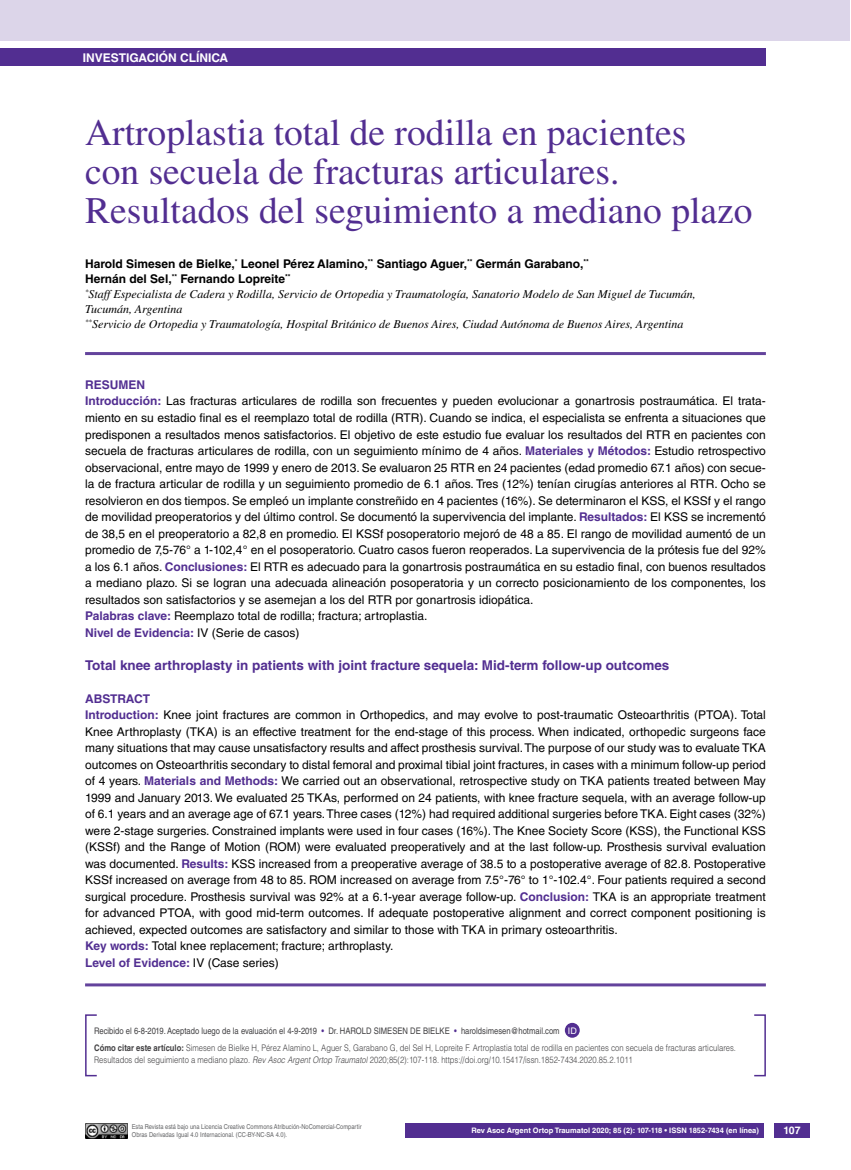
<style>
.page{position:relative;width:851px;height:1170px;background:#fff}
.page>*{position:absolute;margin:0;border:0;box-sizing:border-box;transform-origin:0 0}
.t1{font:37.5px/39px "Times LT Std";color:#522e91}
.t2{font:700 13.5px "Helvetica LT Std";color:#522e91}
.t3{font:12px/16.5px "Helvetica LT Std";color:#000}
.t4{font:italic 12px/15px "Times LT Std";color:#000}
.t5{font:700 12px/15px "Helvetica LT Std";color:#000}
.t6{font:700 12px "Helvetica LT Std";color:#fff}
.t7{font:700 10.5px "Helvetica LT Std";color:#fff}
.t8{font:300 9px/16.2px "Helvetica LT Std";color:#414042;scale:.85 1}
.t9{font:9px "Helvetica LT Std";color:#414042;scale:.85 1}
.t10{font:9px "Helvetica LT Std";color:#fff}
.t11{font:700 7.5px "Helvetica LT Std";color:#fff}
.t12{font:6.75px/7.5px "Helvetica LT Std";color:#636466;scale:.85 1}
.s1{font-weight:700;color:#522e91}
.s2{color:#522e91}
.s3{font-weight:400}
.s4{font-weight:700}
.s5{font-style:italic}
</style>
<div class="page">
<div style="left:774px;top:1123px;width:35px;height:14px;background:#522e91"></div>
<div style="left:0;top:49px;width:765px;height:17px;background:#522e91"></div>
<hr style="left:85px;top:352px;width:680px;height:3px;background:#63439c">
<img style="left:85px;top:1123px;width:42px;height:14px">
<div style="left:0;top:0;width:849px;height:41px;background:#dcd5e9"></div>
<div style="left:405px;top:1123px;width:359px;height:14px;background:#522e91"></div>
<div style="left:85px;top:1014px;width:12px;height:62px;border:2px solid #522e91"></div>
<div style="left:564px;top:1022px;width:15px;height:15px;background:#522e91;border-radius:50%"></div>
<hr style="left:85px;top:983px;width:680px;height:3px;background:#63439c">
<p class="t6" style="left:83px;top:50px;width:147px">INVESTIGACIÓN CLÍNICA</p>
<h1 class="t1" style="left:85px;top:112px;width:669px">Artroplastia total de rodilla en pacientes<br>con secuela de fracturas articulares.<br>Resultados del seguimiento a mediano plazo</h1>
<p class="t5" style="left:85px;top:256px;width:505px">Harold Simesen de Bielke,<sup>*</sup> Leonel Pérez Alamino,<sup>**</sup> Santiago Aguer,<sup>**</sup> Germán Garabano,<sup>**<br></sup>Hernán del Sel,<sup>**</sup> Fernando Lopreite<sup>**</sup></p>
<p class="t4" style="left:85px;top:286px;width:612px"><sup>*</sup>Staff Especialista de Cadera y Rodilla, Servicio de Ortopedia y Traumatología, Sanatorio Modelo de San Miguel de Tucumán,<br>Tucumán, Argentina<br><sup>**</sup>Servicio de Ortopedia y Traumatología, Hospital Británico de Buenos Aires, Ciudad Autónoma de Buenos Aires, Argentina</p>
<p class="t3" style="left:85px;top:376px;width:682px"><span class="s1">Resumen<br>Introducción:</span> Las fracturas articulares de rodilla son frecuentes y pueden evolucionar a gonartrosis postraumática. El trata&shy;miento en su estadio final es el reemplazo total de rodilla (RTR). Cuando se indica, el especialista se enfrenta a situaciones que predisponen a resultados menos satisfactorios. El objetivo de este estudio fue evaluar los resultados del RTR en pacientes con secuela de fracturas articulares de rodilla, con un seguimiento mínimo de 4 años. <span class="s1">Materiales y Métodos:</span> Estudio retrospectivo observacional, entre mayo de 1999 y enero de 2013. Se evaluaron 25 RTR en 24 pacientes (edad promedio 67.1 años) con secue&shy;la de fractura articular de rodilla y un seguimiento promedio de 6.1 años. Tres (12%) tenían cirugías anteriores al RTR. Ocho se resolvieron en dos tiempos. Se empleó un implante constreñido en 4 pacientes (16%). Se determinaron el KSS, el KSSf y el rango de movilidad preoperatorios y del último control. Se documentó la supervivencia del implante. <span class="s1">Resultados:</span> El KSS se incrementó de 38,5 en el preoperatorio a 82,8 en promedio. El KSSf posoperatorio mejoró de 48 a 85. El rango de movilidad aumentó de un promedio de 7,5-76° a 1-102,4° en el posoperatorio. Cuatro casos fueron reoperados. La supervivencia de la prótesis fue del 92% a los 6.1 años. <span class="s1">Conclusiones:</span> El RTR es adecuado para la gonartrosis postraumática en su estadio final, con buenos resultados a mediano plazo. Si se logran una adecuada alineación posoperatoria y un correcto posicionamiento de los componentes, los resultados son satisfactorios y se asemejan a los del RTR por gonartrosis idiopática.<br><span class="s1">Palabras clave:</span> Reemplazo total de rodilla; fractura; artroplastia.<br><span class="s1">Nivel de Evidencia:</span> IV (Serie de casos)</p>
<p class="t2" style="left:85px;top:656px;width:585px">Total knee arthroplasty in patients with joint fracture sequela: Mid-term follow-up outcomes</p>
<p class="t3" style="left:85px;top:690px;width:682px"><span class="s1">Abstract<br>Introduction:</span> Knee joint fractures are common in Orthopedics, and may evolve to post-traumatic Osteoarthritis (PTOA). Total Knee Arthroplasty (TKA) is an effective treatment for the end-stage of this process. When indicated, orthopedic surgeons face many situations that may cause unsatisfactory results and affect prosthesis survival. The purpose of our study was to evaluate TKA outcomes on Osteoarthritis secondary to distal femoral and proximal tibial joint fractures, in cases with a minimum follow-up period of 4 years. <span class="s1">Materials and Methods:</span> We carried out an observational, retrospective study on TKA patients treated between May 1999 and January 2013. We evaluated 25 TKAs, performed on 24 patients, with knee fracture sequela, with an average follow-up of 6.1 years and an average age of 67.1 years. Three cases (12%) had required additional surgeries before TKA. Eight cases (32%) were 2-stage surgeries. Constrained implants were used in four cases (16%). The Knee Society Score (KSS), the Functional KSS (KSSf) and the Range of Motion (ROM) were evaluated preoperatively and at the last follow-up. Prosthesis survival evaluation was documented. <span class="s1">Results:</span> KSS increased from a preoperative average of 38.5 to a postoperative average of 82.8. Postoperative KSSf increased on average from 48 to 85. ROM increased on average from 7.5°-76° to 1°-102.4°. Four patients required a second surgical procedure. Prosthesis survival was 92% at a 6.1-year average follow-up. <span class="s1">Conclusion:</span> TKA is an appropriate treatment for advanced PTOA, with good mid-term outcomes. If adequate postoperative alignment and correct component positioning is achieved, expected outcomes are satisfactory and similar to those with TKA in primary osteoarthritis.<br><span class="s1">Key words:</span> Total knee replacement; fracture; arthroplasty.<br><span class="s1">Level of Evidence:</span> IV (Case series)</p>
<p class="t10" style="left:568px;top:1025px;width:11px">ID</p>
<p class="t9" style="left:94px;top:1025px;width:342px">Recibido el 6-8-2019. Aceptado luego de la evaluación el 4-9-2019 <span class="s2">•</span> Dr. HAROLD Simesen</p>
<p class="t8" style="left:94px;top:1022px;width:756px;text-indent:316px"><span class="s3">de Bielke<br></span><span class="s4">Cómo citar este artículo:</span> Simesen de Bielke H, Pérez Alamino L, Aguer S, Garabano G, del Sel H, Lopreite F. Artroplastia total de rodilla en pacientes con secuela de fracturas articulares.</p>
<p class="t8" style="left:94px;top:1051px;width:635px">Resultados del seguimiento a mediano plazo. <span class="s5">Rev Asoc Argent Ortop Traumatol</span> 2020;85(2):107-118. https://doi.org/10.15417/issn.1852-7434.2020.85.2.1011</p>
<p class="t12" style="left:132px;top:1123px;width:272px">Esta Revista está bajo una Licencia Creative Commons Atribución-NoComercial-Compartir<br>Obras Derivadas Igual 4.0 Internacional. (CC-BY-NC-SA 4.0).</p>
<p class="t11" style="left:471px;top:1125px;width:289px">Rev Asoc Argent Ortop Traumatol 2020; 85 (2): 107-118 • ISSN 1852-7434 (en línea)</p>
<p class="t7" style="left:783px;top:1124px;width:18px">107</p>
</div>
